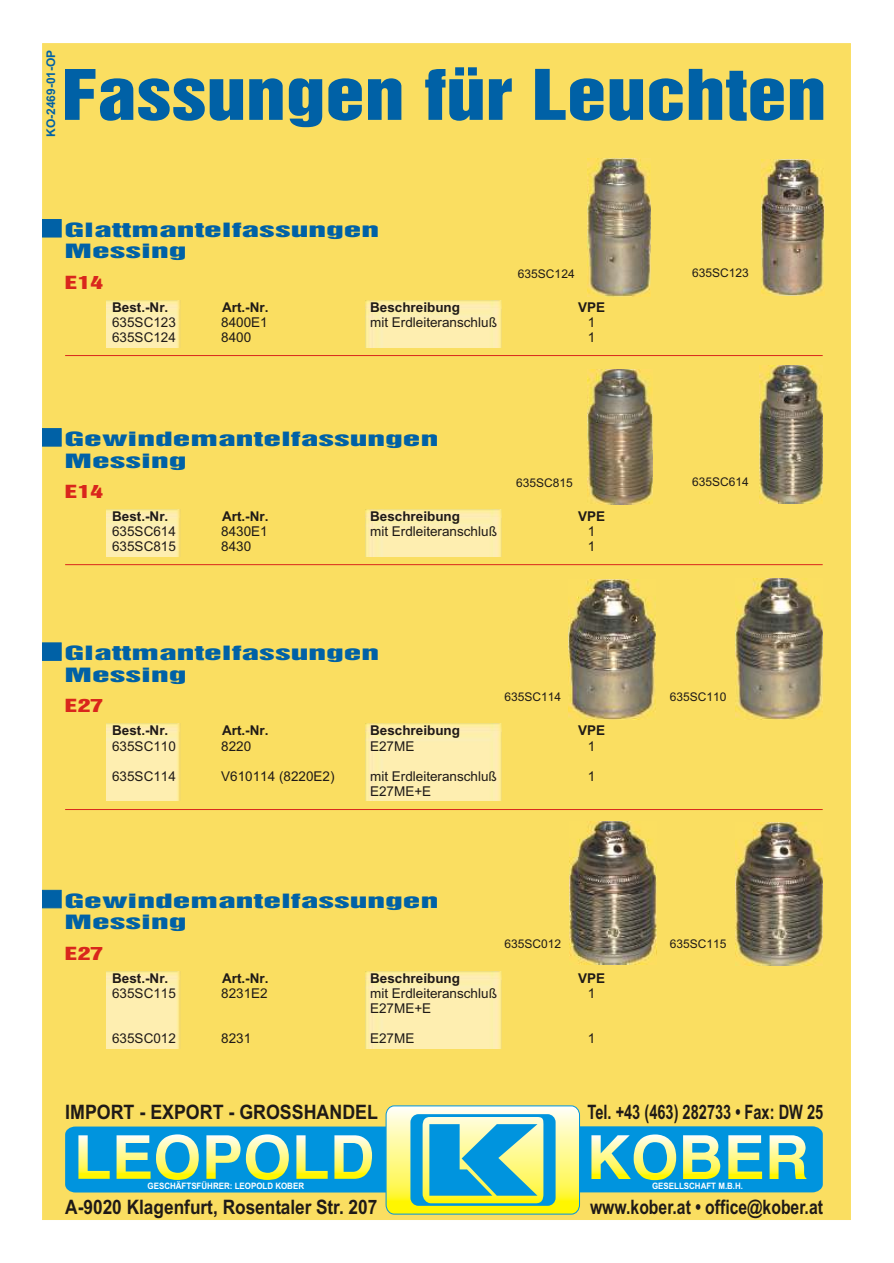
<style>
.page{position:relative;width:894px;height:1263px;background:#fff}
.page>*{position:absolute;margin:0;border:0;box-sizing:border-box;transform-origin:0 0}
.t1{font:63.6px "Switzerland Inserat";color:#0061a6;scale:1.24 1}
.t2{font:700 19.95px "Arial";color:#1f1a17;scale:.87 1}
.t3{font:700 19.95px "Arial";color:#1f1a17;scale:.79 1}
.t4{font:700 19.95px "Arial";color:#1f1a17;scale:.73 1}
.t5{font:700 19.95px "Arial";color:#1f1a17;scale:.89 1}
.t6{font:18px/21.6px "Switzerland Inserat";color:#0061a6;scale:1.97 1}
.t7{font:16.5px "Switzerland Inserat";color:#d9261c;scale:1.54 1}
.t8{font:13.5px "Arial";color:#1f1a17}
.t9{font:700 13.5px "Arial";color:#1f1a17}
.t10{font:12px "Arial";color:#1f1a17}
.t11{font:700 12px "Arial";color:#0061a6}
.t12{font:700 8.85px "Arial";color:#fff;scale:.9 1}
</style>
<div class="page">
<div style="left:42px;top:43px;width:809px;height:1177px;background:#fade61;border:1px solid #fade61"></div>
<svg style="left:65px;top:1106px;width:758px;height:108px"></svg>
<div style="left:42px;top:219px;width:19px;height:18px;background:#0061a6"></div>
<div style="left:42px;top:643px;width:19px;height:18px;background:#0061a6;border:1px solid #0061a6"></div>
<div style="left:42px;top:890px;width:19px;height:18px;background:#0061a6;border:1px solid #0061a6"></div>
<div style="left:42px;top:428px;width:19px;height:18px;background:#0061a6;border:1px solid #0061a6"></div>
<img style="left:107px;top:300px;width:73px;height:47px">
<img style="left:107px;top:724px;width:73px;height:76px">
<img style="left:107px;top:971px;width:73px;height:78px">
<img style="left:107px;top:509px;width:73px;height:47px">
<img style="left:366px;top:300px;width:136px;height:47px">
<img style="left:366px;top:724px;width:136px;height:76px">
<img style="left:366px;top:971px;width:136px;height:78px">
<img style="left:366px;top:509px;width:136px;height:47px">
<hr style="left:65px;top:355px;width:758px;height:1px;background:#d9261c">
<hr style="left:65px;top:809px;width:758px;height:1px;background:#d9261c">
<hr style="left:65px;top:564px;width:758px;height:1px;background:#d9261c">
<img style="left:588px;top:159px;width:63px;height:137px">
<img style="left:762px;top:159px;width:63px;height:136px">
<img style="left:760px;top:365px;width:63px;height:139px">
<img style="left:587px;top:369px;width:65px;height:136px">
<img style="left:735px;top:579px;width:88px;height:141px">
<img style="left:568px;top:579px;width:88px;height:141px">
<img style="left:736px;top:823px;width:87px;height:143px">
<img style="left:569px;top:821px;width:88px;height:143px">
<p class="t11" style="left:46px;top:137px;width:89px;rotate:-90deg">KO-2469-01-OP</p>
<h1 class="t1" style="left:62px;top:68px;width:618px">Fassungen für Leuchten</h1>
<h3 class="t6" style="left:65px;top:220px;width:161px">Glattmantelfassungen<br>Messing</h3>
<p class="t7" style="left:65px;top:275px;width:26px">E14</p>
<p class="t10" style="left:518px;top:269px;width:58px">635SC124</p>
<p class="t9" style="left:112px;top:302px;width:58px">Best.-Nr.</p>
<p class="t9" style="left:222px;top:302px;width:48px">Art.-Nr.</p>
<p class="t9" style="left:370px;top:302px;width:92px">Beschreibung</p>
<p class="t9" style="left:578px;top:302px;width:29px">VPE</p>
<p class="t8" style="left:112px;top:317px;width:65px">635SC123</p>
<p class="t8" style="left:221px;top:317px;width:48px">8400E1</p>
<p class="t8" style="left:370px;top:317px;width:128px">mit Erdleiteranschluß</p>
<p class="t8" style="left:588px;top:317px;width:9px">1</p>
<p class="t8" style="left:112px;top:332px;width:65px">635SC124</p>
<p class="t8" style="left:221px;top:332px;width:32px">8400</p>
<p class="t8" style="left:588px;top:332px;width:9px">1</p>
<p class="t10" style="left:692px;top:268px;width:58px">635SC123</p>
<h3 class="t6" style="left:65px;top:429px;width:191px">Gewindemantelfassungen<br>Messing</h3>
<p class="t7" style="left:65px;top:484px;width:26px">E14</p>
<p class="t10" style="left:516px;top:478px;width:58px">635SC815</p>
<p class="t9" style="left:112px;top:511px;width:58px">Best.-Nr.</p>
<p class="t9" style="left:222px;top:511px;width:48px">Art.-Nr.</p>
<p class="t9" style="left:370px;top:511px;width:92px">Beschreibung</p>
<p class="t9" style="left:578px;top:511px;width:29px">VPE</p>
<p class="t8" style="left:112px;top:526px;width:65px">635SC614</p>
<p class="t8" style="left:221px;top:526px;width:48px">8430E1</p>
<p class="t8" style="left:370px;top:526px;width:128px">mit Erdleiteranschluß</p>
<p class="t8" style="left:588px;top:526px;width:9px">1</p>
<p class="t8" style="left:112px;top:542px;width:65px">635SC815</p>
<p class="t8" style="left:221px;top:542px;width:32px">8430</p>
<p class="t8" style="left:588px;top:542px;width:9px">1</p>
<p class="t10" style="left:692px;top:478px;width:58px">635SC614</p>
<h3 class="t6" style="left:65px;top:643px;width:161px">Glattmantelfassungen<br>Messing</h3>
<p class="t7" style="left:65px;top:699px;width:26px">E27</p>
<p class="t10" style="left:504px;top:692px;width:58px">635SC114</p>
<p class="t9" style="left:112px;top:726px;width:58px">Best.-Nr.</p>
<p class="t9" style="left:222px;top:726px;width:48px">Art.-Nr.</p>
<p class="t9" style="left:370px;top:726px;width:92px">Beschreibung</p>
<p class="t9" style="left:578px;top:726px;width:29px">VPE</p>
<p class="t8" style="left:112px;top:741px;width:65px">635SC110</p>
<p class="t8" style="left:221px;top:741px;width:32px">8220</p>
<p class="t8" style="left:370px;top:741px;width:46px">E27ME</p>
<p class="t8" style="left:588px;top:741px;width:9px">1</p>
<p class="t8" style="left:112px;top:771px;width:65px">635SC114</p>
<p class="t8" style="left:221px;top:771px;width:115px">V610114 (8220E2)</p>
<p class="t8" style="left:370px;top:771px;width:128px">mit Erdleiteranschluß</p>
<p class="t8" style="left:588px;top:771px;width:9px">1</p>
<p class="t8" style="left:370px;top:786px;width:63px">E27ME+E</p>
<p class="t10" style="left:670px;top:692px;width:58px">635SC110</p>
<h3 class="t6" style="left:65px;top:891px;width:191px">Gewindemantelfassungen<br>Messing</h3>
<p class="t7" style="left:65px;top:946px;width:26px">E27</p>
<p class="t10" style="left:504px;top:940px;width:58px">635SC012</p>
<p class="t9" style="left:112px;top:973px;width:58px">Best.-Nr.</p>
<p class="t9" style="left:222px;top:973px;width:48px">Art.-Nr.</p>
<p class="t9" style="left:370px;top:973px;width:92px">Beschreibung</p>
<p class="t9" style="left:578px;top:973px;width:29px">VPE</p>
<p class="t8" style="left:112px;top:988px;width:65px">635SC115</p>
<p class="t8" style="left:221px;top:988px;width:48px">8231E2</p>
<p class="t8" style="left:370px;top:988px;width:128px">mit Erdleiteranschluß</p>
<p class="t8" style="left:588px;top:988px;width:9px">1</p>
<p class="t8" style="left:370px;top:1003px;width:63px">E27ME+E</p>
<p class="t8" style="left:112px;top:1033px;width:65px">635SC012</p>
<p class="t8" style="left:221px;top:1033px;width:32px">8231</p>
<p class="t8" style="left:370px;top:1033px;width:46px">E27ME</p>
<p class="t8" style="left:588px;top:1033px;width:9px">1</p>
<p class="t10" style="left:670px;top:939px;width:58px">635SC115</p>
<h2 class="t5" style="left:65px;top:1105px;width:353px">IMPORT - EXPORT - GROSSHANDEL</h2>
<h2 class="t4" style="left:588px;top:1105px;width:324px">Tel. +43 (463) 282733 • Fax: DW 25</h2>
<p class="t12" style="left:148px;top:1183px;width:175px">GESCHÄFTSFÜHRER: LEOPOLD KOBER</p>
<p class="t12" style="left:652px;top:1183px;width:103px">GESELLSCHAFT M.B.H.</p>
<h2 class="t2" style="left:65px;top:1200px;width:360px">A-9020 Klagenfurt, Rosentaler Str. 207</h2>
<h2 class="t3" style="left:590px;top:1199px;width:296px">www.kober.at • office@kober.at</h2>
</div>
